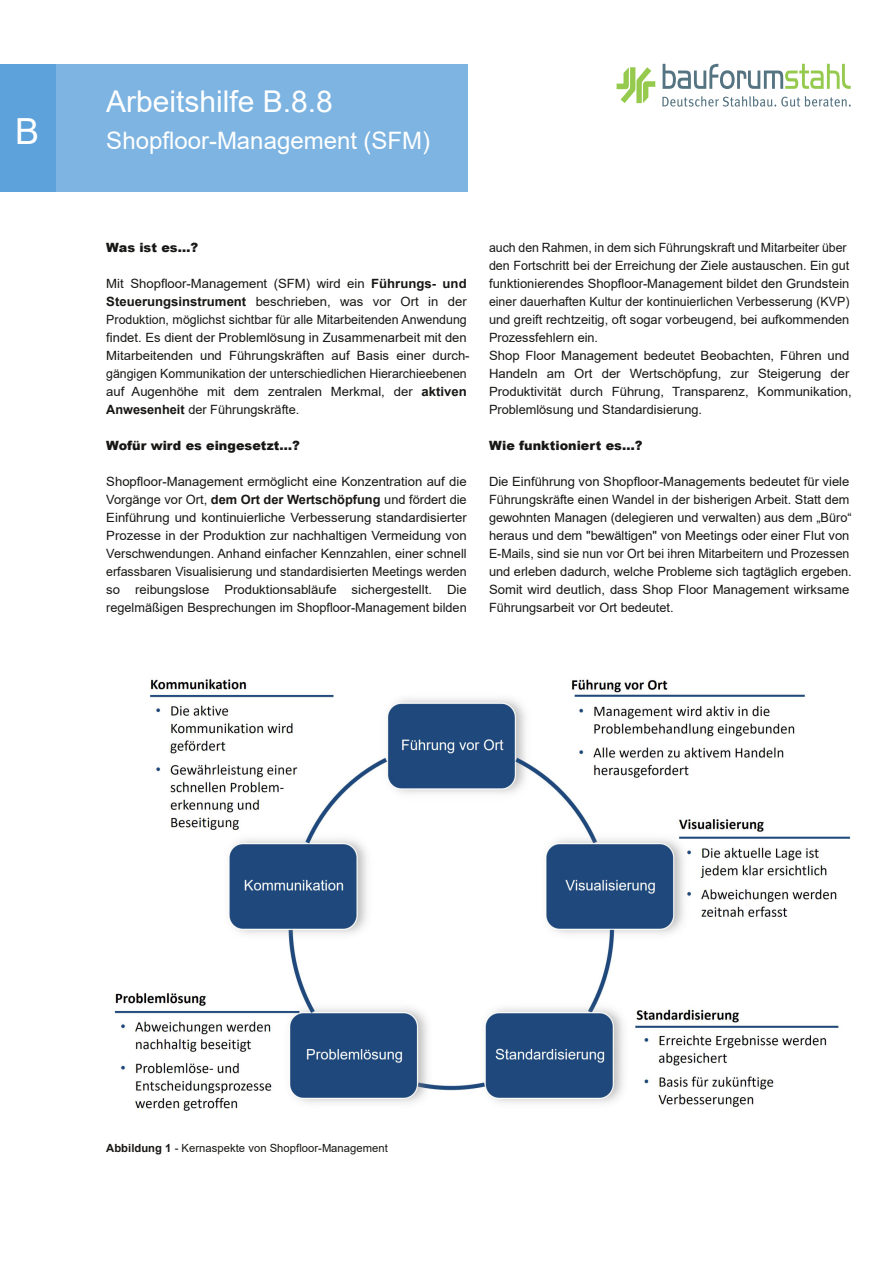
<style>
.page{position:relative;width:893px;height:1263px;background:#fff}
.page>*{position:absolute;margin:0;border:0;box-sizing:border-box;transform-origin:0 0}
.t1{font:36px "Arial";color:#fff}
.t2{font:30px "Arial";color:#fff}
.t3{font:24px "Arial";color:#fff}
.t4{font:12.75px/18px "Arial";letter-spacing:-.005em;color:#181715}
.t5{font:900 12.75px "Arial";letter-spacing:.005em;color:#181715}
.t6{font:11.25px "Arial";letter-spacing:.005em;color:#181715}
.s1{font-weight:700}
</style>
<div class="page">
<div style="left:0;top:64px;width:55px;height:127px;background:#5da2da"></div>
<div style="left:55px;top:64px;width:413px;height:127px;background:#7db4e1"></div>
<svg style="left:663px;top:64px;width:187px;height:25px"></svg>
<svg style="left:662px;top:96px;width:188px;height:10px"></svg>
<svg style="left:617px;top:67px;width:38px;height:36px"></svg>
<img style="left:114px;top:679px;width:736px;height:432px">
<h1 class="t1" style="left:15px;top:106px;width:26px">B</h1>
<h2 class="t2" style="left:106px;top:81px;width:228px">Arbeitshilfe B.8.8</h2>
<h3 class="t3" style="left:106px;top:124px;width:325px">Shopfloor-Management (SFM)</h3>
<p class="t5" style="left:106px;top:243px;width:93px">Was ist es…?</p>
<p class="t4" style="left:106px;top:274px;width:365px">Mit Shopfloor-Management (SFM) wird ein <span class="s1">Führungs- und Steuerungsinstrument</span> beschrieben, was vor Ort in der Produktion, möglichst sichtbar für alle Mitarbeitenden Anwendung findet. Es dient der Problemlösung in Zusammenarbeit mit den Mitarbeitenden und Führungskräften auf Basis einer durch - gängigen Kommunikation der unterschiedlichen Hierarchieebenen auf Augenhöhe mit dem zentralen Merkmal, der <span class="s1">aktiven Anwesenheit</span> der Führungskräfte.</p>
<p class="t5" style="left:106px;top:441px;width:195px">Wofür wird es eingesetzt…?</p>
<p class="t4" style="left:106px;top:472px;width:362px;text-align:justify">Shopfloor-Management ermöglicht eine Konzentration auf die Vorgänge vor Ort, <span class="s1">dem Ort der Wertschöpfung</span> und fördert die Einführung und kontinuierliche Verbesserung standardisierter Prozesse in der Produktion zur nachhaltigen Vermeidung von Verschwendungen. Anhand einfacher Kennzahlen, einer schnell erfassbaren Visualisierung und standardisierten Meetings werden so reibungslose Produktionsabläufe sichergestellt. Die regelmäßigen Besprechungen im Shopfloor-Management bilden</p>
<p class="t4" style="left:489px;top:238px;width:364px">auch den Rahmen, in dem sich Führungskraft und Mitarbeiter über den Fortschritt bei der Erreichung der Ziele austauschen. Ein gut funktionierendes Shopfloor-Management bildet den Grundstein einer dauerhaften Kultur der kontinuierlichen Verbesserung (KVP) und greift rechtzeitig, oft sogar vorbeugend, bei aufkommenden Prozessfehlern ein.<br>Shop Floor Management bedeutet Beobachten, Führen und Handeln am Ort der Wertschöpfung, zur Steigerung der Produktivität durch Führung, Transparenz, Kommunikation, Problemlösung und Standardisierung.</p>
<p class="t5" style="left:489px;top:441px;width:155px">Wie funktioniert es…?</p>
<p class="t4" style="left:489px;top:472px;width:364px">Die Einführung von Shopfloor-Managements bedeutet für viele Führungskräfte einen Wandel in der bisherigen Arbeit. Statt dem gewohnten Managen (delegieren und verwalten) aus dem „Büro“ heraus und dem "bewältigen" von Meetings oder einer Flut von E-Mails, sind sie nun vor Ort bei ihren Mitarbeitern und Prozessen und erleben dadurch, welche Probleme sich tagtäglich ergeben.<br>Somit wird deutlich, dass Shop Floor Management wirksame Führungsarbeit vor Ort bedeutet.</p>
<p class="t6" style="left:106px;top:1140px;width:283px"><span class="s1">Abbildung 1</span> - Kernaspekte von Shopfloor-Management</p>
</div>
